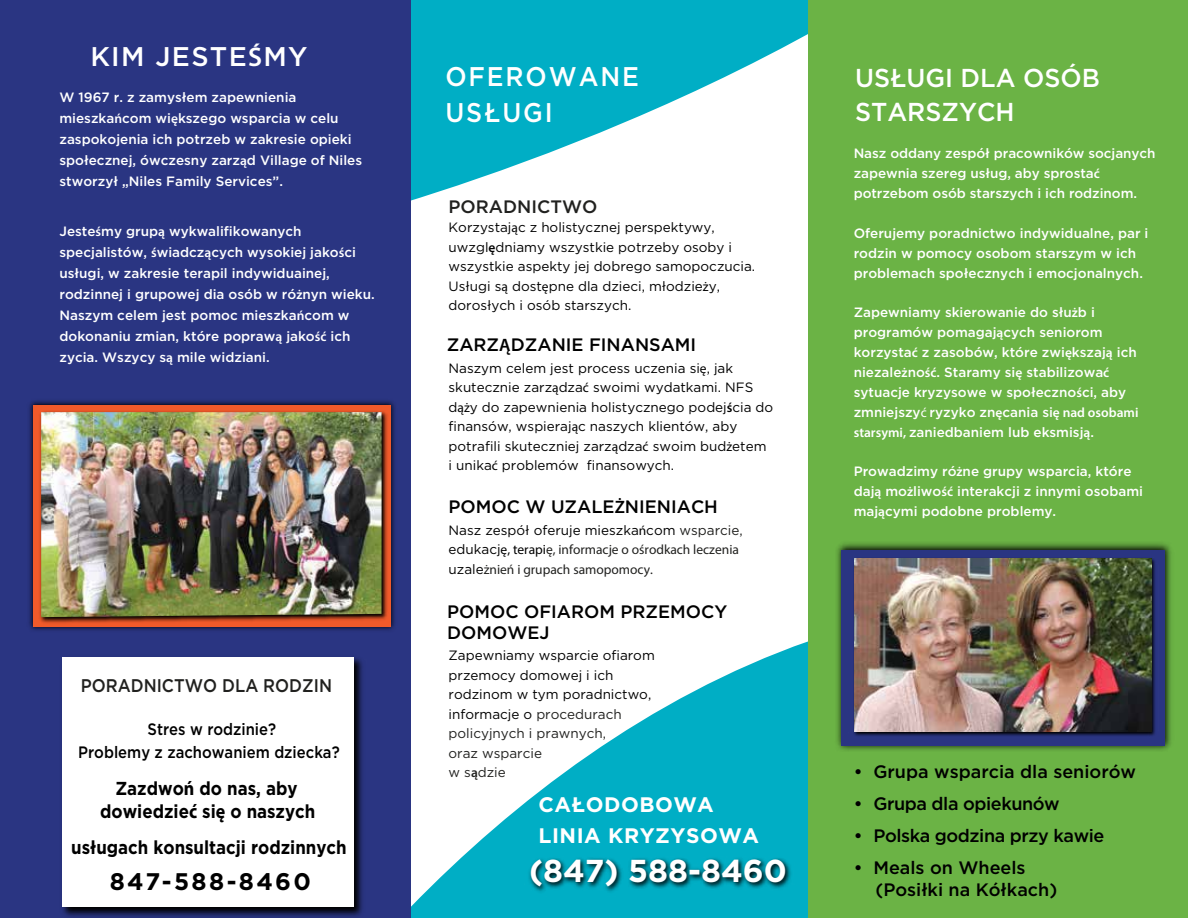
<style>
.page{position:relative;width:1188px;height:918px;background:#fff}
.page>*{position:absolute;margin:0;border:0;box-sizing:border-box;transform-origin:0 0}
.t1{font:700 31.65px "Gotham";color:#fff}
.t2{font:500 27px/36px "Gotham";letter-spacing:.075em;color:#fff;scale:.93 1}
.t3{font:500 27px "Gotham";letter-spacing:.075em;color:#fff}
.t4{font:500 25.95px/34.3px "Gotham";color:#fff}
.t5{font:700 24px "Gotham";letter-spacing:.1em;color:#000}
.t6{font:700 21px "Gotham";color:#fff}
.t7{font:700 18.75px "Gotham";color:#000;scale:.9 1}
.t8{font:500 18.3px "Gotham";color:#21211f;scale:.9 1}
.t9{font:500 18px/21.6px "Gotham";color:#000}
.t10{font:500 18px "Gotham";letter-spacing:-.025em;color:#000}
.t11{font:500 18px "Gotham";color:#21211f}
.t12{font:500 16.5px "Gotham";color:#000;scale:.9 1}
.t13{font:500 13.5px/19.8px "Gotham";color:#fff}
.t14{font:13.5px/19.5px "Gotham";color:#000}
.t15{font:13.5px/19.5px "Myriad Pro";color:#21211f}
.s1{font-family:"Myriad Pro";font-weight:600}
.s2{font-family:"Myriad Pro";font-size:19.95px}
.s3{font-family:"Myriad Pro"}
.s4{color:#21211f}
.s5{font-family:"Gotham";color:#000}
.s6{color:#000}
.s7{font-family:"Myriad Pro";font-weight:600;color:#21211f}
.s8{font-family:"Myriad Pro";font-weight:400}
</style>
<div class="page">
<svg style="left:410px;top:641px;width:398px;height:277px;fill:#00aec5"></svg>
<svg style="left:410px;top:0;width:398px;height:203px;fill:#00aec5"></svg>
<div style="left:0;top:0;width:410px;height:918px;background:#2a3582"></div>
<div style="left:808px;top:0;width:380px;height:918px;background:#6bb345"></div>
<img style="left:62px;top:658px;width:301px;height:259px">
<div style="left:62px;top:657px;width:292px;height:250px;background:#fff"></div>
<img style="left:837px;top:543px;width:332px;height:208px">
<div style="left:842px;top:550px;width:323px;height:195px;background:#2a3582"></div>
<img style="left:849px;top:547px;width:322px;height:204px">
<img style="left:855px;top:559px;width:296px;height:173px">
<img style="left:29px;top:358px;width:399px;height:294px">
<img style="left:41px;top:412px;width:341px;height:205px">
<img style="left:525px;top:851px;width:271px;height:46px">
<h2 class="t3" style="left:90px;top:39px;width:219px">KIM JESTE<span class="s1">Ś</span>MY</h2>
<p class="t13" style="left:59px;top:86px;width:304px;line-height:21px">W 1967 r. z zamysłem zapewnienia mieszka<span class="s1">ń</span>com wi<span class="s1">ę</span>kszego wsparcia w celu zaspokojenia ich potrzeb w zakresie opieki społecznej, ówczesny zarz<span class="s1">ą</span>d Village of Niles stworzył „Niles Family Services”.</p>
<p class="t13" style="left:59px;top:221px;width:317px;line-height:21px">Jeste<span class="s1">ś</span>my grup<span class="s1">ą</span> wykwalifikowanych specjalistów, <span class="s1">ś</span>wiadcz<span class="s1">ą</span>cych wysokiej jako<span class="s1">ś</span>ci usługi, w zakresie terapil indywiduainej, rodzinnej i grupowej dia osób w ró<span class="s1">ż</span>nyn wieku.<br>Naszym celem jest pomoc mieszka<span class="s1">ń</span>com w dokonaniu zmian, które popraw<span class="s1">ą</span> jako<span class="s1">ść</span> ich zycia. Wszycy s<span class="s1">ą</span> mile widziani.</p>
<h3 class="t8" style="left:81px;top:673px;width:281px">PORADNICTWO DLA RODZIN</h3>
<p class="t12" style="left:148px;top:718px;width:145px">Stres w rodzinie?</p>
<p class="t12" style="left:78px;top:741px;width:292px">Problemy z zachowaniem dziecka?</p>
<h3 class="t7" style="left:115px;top:778px;width:204px">Zazdwo<span class="s2">ń</span> do nas, aby</h3>
<h3 class="t7" style="left:100px;top:800px;width:241px">dowiedzie<span class="s2">ć</span> si<span class="s2">ę</span> o naszych</h3>
<h3 class="t7" style="left:71px;top:836px;width:308px">usługach konsultacji rodzinnych</h3>
<h3 class="t5" style="left:110px;top:867px;width:203px">847-588-8460</h3>
<h2 class="t2" style="left:445px;top:58px;width:210px">OFEROWANE<br>USŁUGI</h2>
<h3 class="t11" style="left:449px;top:195px;width:150px">PORADNICTWO</h3>
<p class="t14" style="left:449px;top:218px;width:308px">Korzystaj<span class="s3">ą</span>c z holistycznej perspektywy, uwzgl<span class="s1">ę</span>dniamy wszystkie potrzeby osoby i wszystkie aspekty jej dobrego samopoczucia.<br>Usługi s<span class="s3">ą</span> dost<span class="s3">ę</span>pne dla dzieci, młodzie<span class="s3">ż</span>y, dorosłych i osób starszych.</p>
<h3 class="t9" style="left:447px;top:334px;width:251px">ZARZ<span class="s1">Ą</span>DZANIE FINANSAMI</h3>
<p class="t14" style="left:449px;top:358px;width:326px">Naszym celem jest process uczenia si<span class="s3">ę</span>, jak skutecznie zarz<span class="s3">ą</span>dza<span class="s3">ć</span> swoimi wydatkami. NFS d<span class="s3">ąż</span>y do zapewnienia holistycznego podej<span class="s1">ś</span>cia do finansów, wspieraj<span class="s3">ą</span>c naszych klientów, aby potrafili skuteczniej zarz<span class="s3">ą</span>dza<span class="s3">ć</span> swoim bud<span class="s3">ż</span>etem i unika<span class="s3">ć</span> problemów finansowych.</p>
<h3 class="t9" style="left:449px;top:496px;width:271px">POMOC W UZALE<span class="s1">Ż</span>NIENIACH</h3>
<p class="t14" style="left:449px;top:520px;width:296px">Nasz zespół oferuje mieszka<span class="s3">ń</span>com <span class="s4">wsparcie,</span></p>
<p class="t15" style="left:449px;top:540px;width:292px"><span class="s5">edukacj</span><span class="s6">ę, terapi</span>ę, informacje o ośrodkach leczenia <span class="s5">uzale</span>żnień i grupach samopomocy.</p>
<h3 class="t9" style="left:447px;top:600px;width:282px">POMOC OFIAROM PRZEMOCY<br>DOMOWEJ</h3>
<p class="t14" style="left:449px;top:645px;width:208px">Zapewniamy wsparcie ofiarom przemocy domowej i ich rodzinom w tym poradnictwo, informacje o <span class="s4">procedurach policyjnych i prawnych,<br>oraz wsparcie<br>w s</span><span class="s7">ą</span><span class="s4">dzie</span></p>
<h3 class="t6" style="left:539px;top:792px;width:177px">CAŁODOBOWA</h3>
<h3 class="t6" style="left:539px;top:823px;width:222px">LINIA KRYZYSOWA</h3>
<h1 class="t1" style="left:529px;top:853px;width:259px">(847) 588-8460</h1>
<h3 class="t4" style="left:855px;top:60px;width:246px">USŁUGI DLA OSÓB<br>STARSZYCH</h3>
<p class="t13" style="left:854px;top:144px;width:303px">Nasz oddany zespół pracowników socjanych zapewnia szereg usług, aby sprosta<span class="s1">ć </span>potrzebom osób starszych i ich rodzinom.</p>
<p class="t13" style="left:854px;top:223px;width:296px">Oferujemy poradnictwo indywidualne, par i rodzin w pomocy osobom starszym w ich problemach społecznych i emocjonalnych.</p>
<p class="t13" style="left:854px;top:302px;width:286px">Zapewniamy skierowanie do słu<span class="s1">ż</span>b i programów pomagaj<span class="s1">ą</span>cych seniorom korzysta<span class="s1">ć</span> z zasobów, które zwi<span class="s1">ę</span>kszaj<span class="s1">ą</span> ich niezale<span class="s1">ż</span>no<span class="s1">ść</span>. Staramy si<span class="s1">ę</span> stabilizowa<span class="s1">ć </span>sytuacje kryzysowe w społeczno<span class="s1">ś</span>ci, aby zmniejszy<span class="s8">ć</span> ryzyko zn<span class="s1">ę</span>cania si<span class="s1">ę nad osobami starsymi,</span> zaniedbaniem lub eksmisj<span class="s1">ą</span>.</p>
<p class="t13" style="left:854px;top:461px;width:291px">Prowadzimy ró<span class="s1">ż</span>ne grupy wsparcia, które daj<span class="s1">ą</span> mo<span class="s1">ż</span>liwo<span class="s1">ść</span> interakcji z innymi osobami maj<span class="s1">ą</span>cymi podobne problemy.</p>
<h3 class="t9" style="left:854px;top:760px;width:284px">• Grupa wsparcia dla seniorów</h3>
<h3 class="t10" style="left:854px;top:792px;width:208px">• Grupa dla opiekunów</h3>
<h3 class="t10" style="left:854px;top:824px;width:252px">• Polska godzina przy kawie</h3>
<h3 class="t9" style="left:875px;top:857px;width:183px;text-indent:-22px">• Meals on Wheels (Posiłki na Kółkach)</h3>
</div>
